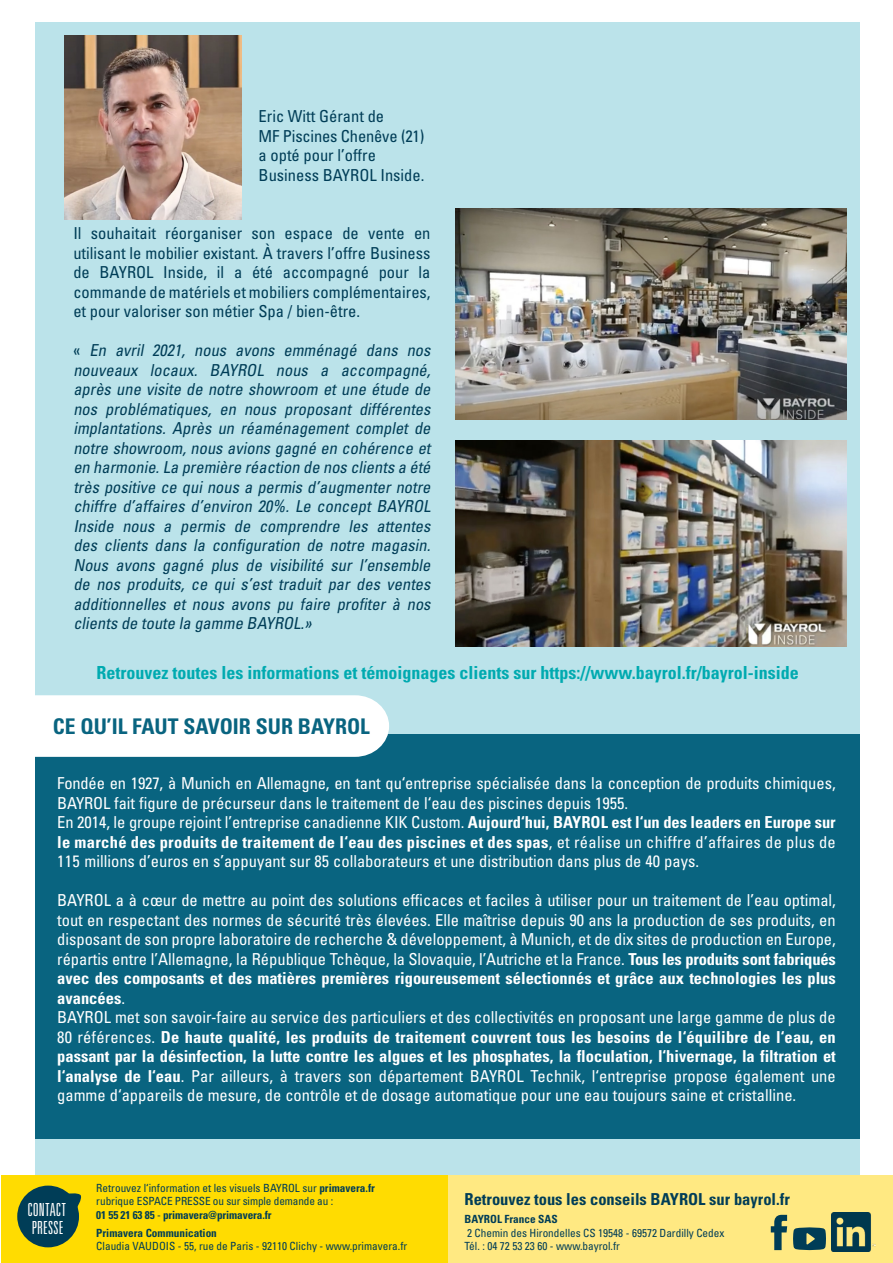
<style>
.page{position:relative;width:893px;height:1263px;background:#fff}
.page>*{position:absolute;margin:0;border:0;box-sizing:border-box;transform-origin:0 0}
.t1{font:700 condensed 21.6px "Univers LT Std";color:#096480}
.t2{font:700 condensed 18px "Univers LT Std";color:#00aab0}
.t3{font:300 ultra-condensed 18px/18px "Univers LT Std";letter-spacing:.015em;color:#fff}
.t4{font:condensed 16.5px/19.5px "Univers LT Std";color:#fff;text-align:justify}
.t5{font:italic condensed 16.5px/19.5px "Univers LT Std";color:#003d57;text-align:justify}
.t6{font:condensed 16.5px/19.5px "Univers LT Std";color:#003d57}
.t7{font:700 condensed 16.5px "Univers LT Std";color:#003d57}
.t8{font:condensed 11.25px "Univers LT Std";color:#003d57}
.t9{font:700 condensed 11.25px "Univers LT Std";color:#003d57}
.s1{font-style:normal}
.s2{font-weight:700}
.s3{font-weight:400}
</style>
<div class="page">
<div style="left:35px;top:22px;width:825px;height:1158px;background:#bbe3ea"></div>
<div style="left:35px;top:1176px;width:858px;height:87px;background:#ffe982"></div>
<div style="left:1px;top:1176px;width:447px;height:87px;background:#ffdc01"></div>
<svg style="left:771px;top:1215px;width:16px;height:35px"></svg>
<svg style="left:793px;top:1227px;width:33px;height:23px"></svg>
<div style="left:17px;top:1185px;width:62px;height:62px;background:#003d57;border-radius:50%"></div>
<svg style="left:67px;top:1192px;width:15px;height:17px"></svg>
<div style="left:35px;top:734px;width:825px;height:404px;background:#096480"></div>
<div style="left:35px;top:695px;width:354px;height:62px;background:#fff"></div>
<img style="left:65px;top:35px;width:177px;height:185px">
<img style="left:455px;top:208px;width:392px;height:212px">
<img style="left:455px;top:441px;width:392px;height:206px">
<img style="left:831px;top:1212px;width:45px;height:39px">
<p class="t6" style="left:259px;top:106px;width:127px">Eric Witt Gérant de</p>
<p class="t6" style="left:259px;top:126px;width:167px">MF Piscines Chenêve (21)</p>
<p class="t6" style="left:259px;top:145px;width:167px">a opté pour l’offre<br>Business BAYROL Inside.</p>
<p class="t6" style="left:73px;top:223px;width:359px;text-align:justify">Il souhaitait réorganiser son espace de vente en utilisant le mobilier existant. À travers l’offre Business de BAYROL Inside, il a été accompagné pour la commande de matériels et mobiliers complémentaires, et pour valoriser son métier Spa / bien-être.</p>
<p class="t5" style="left:73px;top:340px;width:362px"><span class="s1">«</span> En avril 2021, nous avons emménagé dans nos nouveaux locaux. BAYROL nous a accompagné, après une visite de notre showroom et une étude de nos problématiques, en nous proposant différentes implantations. Après un réaménagement complet de notre showroom,nous avions gagné en cohérence et en harmonie.La première réaction de nos clients a été très positive ce qui nous a permis d’augmenter notre chiffre d’affaires d’environ 20%. Le concept BAYROL Inside nous a permis de comprendre les attentes des clients dans la configuration de notre magasin.<br>Nous avons gagné plus de visibilité sur l’ensemble de nos produits, ce qui s’est traduit par des ventes additionnelles et nous avons pu faire profiter à nos clients de toute la gamme BAYROL.»</p>
<p class="t2" style="left:96px;top:661px;width:704px">Retrouvez toutes les informations et témoignages clients sur https://www.bayrol.fr/bayrol-inside</p>
<p class="t1" style="left:53px;top:713px;width:318px">CE QU’IL FAUT SAVOIR SUR BAYROL</p>
<p class="t4" style="left:57px;top:773px;width:780px">Fondée en 1927, à Munich en Allemagne, en tant qu‘entreprise spécialisée dans la conception de produits chimiques,<br>BAYROL fait figure de précurseur dans le traitement de l‘eau des piscines depuis 1955.</p>
<p class="t4" style="left:57px;top:812px;width:780px">En 2014, le groupe rejoint l’entreprise canadienne KIK Custom. <span class="s2">Aujourd‘hui, BAYROL est l‘un des leaders en Europe sur le marché des produits de traitement de l‘eau des piscines et des spas</span>, et réalise un chiffre d’affaires de plus de 115 millions d’euros en s’appuyant sur 85 collaborateurs et une distribution dans plus de 40 pays.</p>
<p class="t4" style="left:57px;top:890px;width:780px">BAYROL a à cœur de mettre au point des solutions efficaces et faciles à utiliser pour un traitement de l’eau optimal, tout en respectant des normes de sécurité très élevées. Elle maîtrise depuis 90 ans la production de ses produits, en disposant de son propre laboratoire de recherche &amp; développement, à Munich, et de dix sites de production en Europe, répartis entre l’Allemagne, la République Tchèque, la Slovaquie, l’Autriche et la France. <span class="s2">Tous les produits sont fabriqués avec des composants et des matières premières rigoureusement sélectionnés et grâce aux technologies les plus avancées</span>.</p>
<p class="t4" style="left:57px;top:1007px;width:780px">BAYROL met son savoir-faire au service des particuliers et des collectivités en proposant une large gamme de plus de 80 références. <span class="s2">De haute qualité, les produits de traitement couvrent tous les besoins de l‘équilibre de l‘eau, en passant par la désinfection, la lutte contre les algues et les phosphates, la floculation, l‘hivernage, la filtration et l‘analyse de l‘eau</span>. Par ailleurs, à travers son département BAYROL Technik, l‘entreprise propose également une gamme d‘appareils de mesure, de contrôle et de dosage automatique pour une eau toujours saine et cristalline.</p>
<p class="t3" style="left:28px;top:1200px;width:40px">CONTACT<br>PRESSE</p>
<p class="t8" style="left:96px;top:1181px;width:280px">Retrouvez l‘information et les visuels BAYROL sur <span class="s2">primavera.fr</span></p>
<p class="t8" style="left:96px;top:1194px;width:238px">rubrique ESPACE PRESSE ou sur simple demande au :</p>
<p class="t9" style="left:96px;top:1208px;width:177px">01 55 21 63 85 <span class="s3">-</span> primavera@primavera.fr</p>
<p class="t9" style="left:96px;top:1226px;width:122px">Primavera Communication</p>
<p class="t8" style="left:96px;top:1239px;width:312px">Claudia VAUDOIS - 55, rue de Paris - 92110 Clichy - www.primavera.fr</p>
<p class="t7" style="left:465px;top:1189px;width:327px">Retrouvez tous les conseils BAYROL sur bayrol.fr</p>
<p class="t9" style="left:465px;top:1212px;width:95px">BAYROL France SAS</p>
<p class="t8" style="left:467px;top:1225px;width:259px">2 Chemin des Hirondelles CS 19548 - 69572 Dardilly Cedex</p>
<p class="t8" style="left:465px;top:1239px;width:157px">Tél. : 04 72 53 23 60 - www.bayrol.fr</p>
</div>
